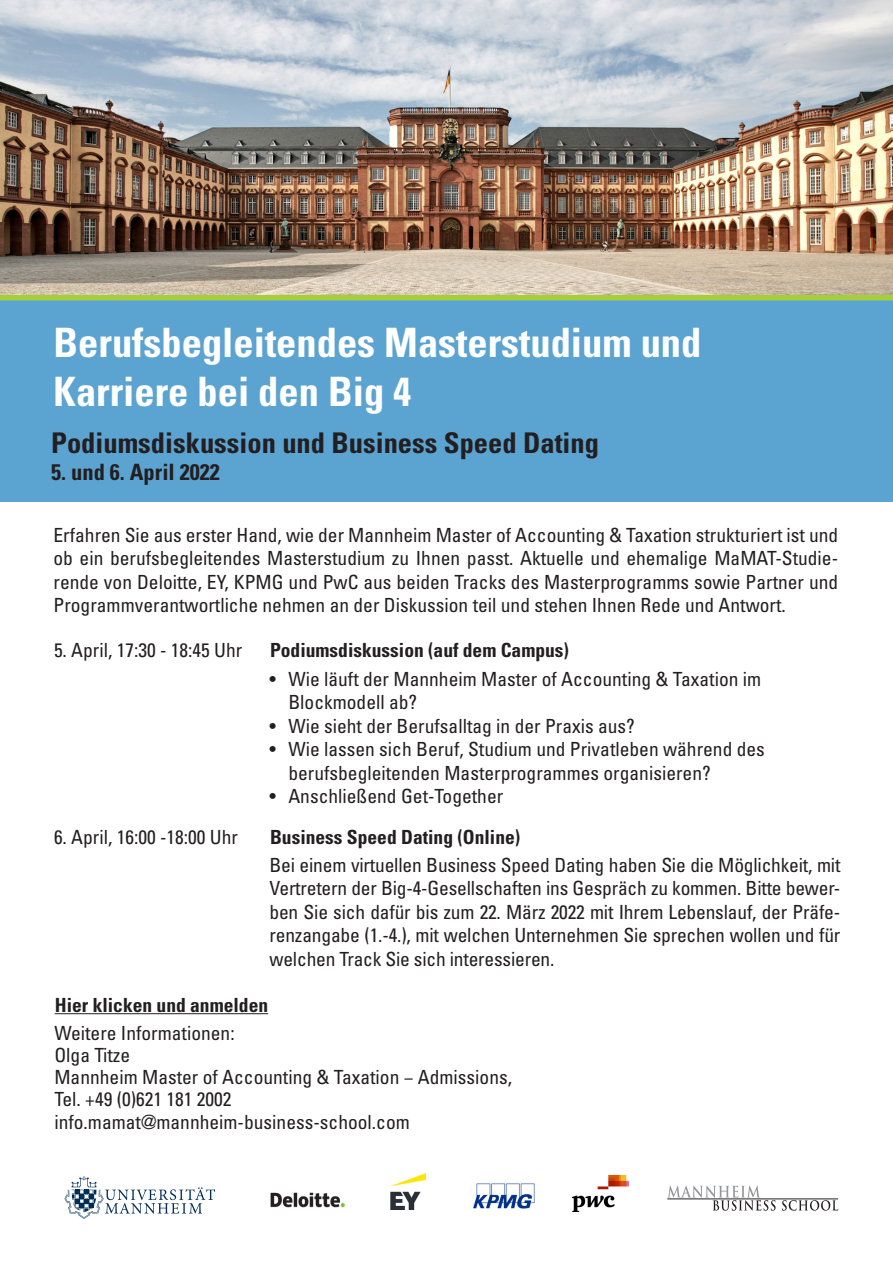
<style>
.page{position:relative;width:893px;height:1263px;background:#fff}
.page>*{position:absolute;margin:0;border:0;box-sizing:border-box;transform-origin:0 0}
.t1{font:700 condensed 40.5px/48.6px "Univers LT Std";color:#fff}
.t2{font:700 condensed 28.5px "Univers LT Std";color:#231f20}
.t3{font:700 condensed 22.5px "Univers LT Std";color:#231f20}
.t4{font:condensed 19.5px/23.4px "Univers LT Std";color:#231f20}
.t5{font:700 condensed 19.5px "Univers LT Std";color:#231f20}
</style>
<div class="page">
<div style="left:0;top:300px;width:893px;height:202px;background:#5ba4d2"></div>
<div style="left:0;top:294px;width:893px;height:6px;background:#a6ce39"></div>
<img style="left:0;top:0;width:893px;height:294px">
<hr style="left:667px;top:1198px;width:171px;height:1px;background:#231f20">
<svg style="left:782px;top:1200px;width:56px;height:11px"></svg>
<svg style="left:667px;top:1185px;width:109px;height:26px"></svg>
<img style="left:473px;top:1183px;width:62px;height:26px">
<img style="left:390px;top:1173px;width:36px;height:37px">
<img style="left:573px;top:1175px;width:56px;height:36px">
<img style="left:270px;top:1192px;width:75px;height:16px">
<svg style="left:65px;top:1176px;width:150px;height:43px"></svg>
<hr style="left:55px;top:1013px;width:213px;height:1px;background:#231f20">
<p class="t1" style="left:54px;top:318px;width:649px">Berufsbegleitendes Masterstudium und<br>Karriere bei den Big 4</p>
<p class="t2" style="left:51px;top:425px;width:549px">Podiumsdiskussion und Business Speed Dating</p>
<p class="t3" style="left:51px;top:458px;width:170px">5. und 6. April 2022</p>
<p class="t4" style="left:54px;top:523px;width:786px;text-align:justify">Erfahren Sie aus erster Hand, wie der Mannheim Master of Accounting &amp; Taxation strukturiert ist und ob ein berufsbegleitendes Masterstudium zu Ihnen passt. Aktuelle und ehemalige MaMAT-Studie&shy;rende von Deloitte, EY, KPMG und PwC aus beiden Tracks des Masterprogramms sowie Partner und Programmverantwortliche nehmen an der Diskussion teil und stehen Ihnen Rede und Antwort.</p>
<p class="t4" style="left:54px;top:638px;width:190px">5. April, 17:30 - 18:45 Uhr</p>
<p class="t5" style="left:270px;top:638px;width:300px">Podiumsdiskussion (auf dem Campus)</p>
<p class="t4" style="left:288px;top:667px;width:474px;text-indent:-19px">• Wie läuft der Mannheim Master of Accounting &amp; Taxation im<br>Blockmodell ab?</p>
<p class="t4" style="left:270px;top:714px;width:367px">• Wie sieht der Berufsalltag in der Praxis aus?</p>
<p class="t4" style="left:288px;top:737px;width:478px;text-indent:-19px">• Wie lassen sich Beruf, Studium und Privatleben während des berufsbegleitenden Masterprogrammes organisieren?</p>
<p class="t4" style="left:270px;top:784px;width:235px">• Anschließend Get-Together</p>
<p class="t4" style="left:54px;top:825px;width:186px">6. April, 16:00 -18:00 Uhr</p>
<p class="t5" style="left:270px;top:825px;width:252px">Business Speed Dating (Online)</p>
<p class="t4" style="left:270px;top:853px;width:572px;text-align:justify">Bei einem virtuellen Business Speed Dating haben Sie die Möglichkeit, mit Vertretern der Big-4-Gesellschaften ins Gespräch zu kommen. Bitte bewer&shy;ben Sie sich dafür bis zum 22. März 2022 mit Ihrem Lebenslauf, der Präfe&shy;renzangabe (1.-4.), mit welchen Unternehmen Sie sprechen wollen und für welchen Track Sie sich interessieren.</p>
<p class="t5" style="left:55px;top:993px;width:215px">Hier klicken und anmelden</p>
<p class="t4" style="left:54px;top:1021px;width:182px">Weitere Informationen:</p>
<p class="t4" style="left:54px;top:1043px;width:77px">Olga Titze</p>
<p class="t4" style="left:54px;top:1065px;width:459px">Mannheim Master of Accounting &amp; Taxation − Admissions,</p>
<p class="t4" style="left:54px;top:1087px;width:357px">Tel. +49 (0)621 181 2002 info.mamat@mannheim-business-school.com</p>
</div>
